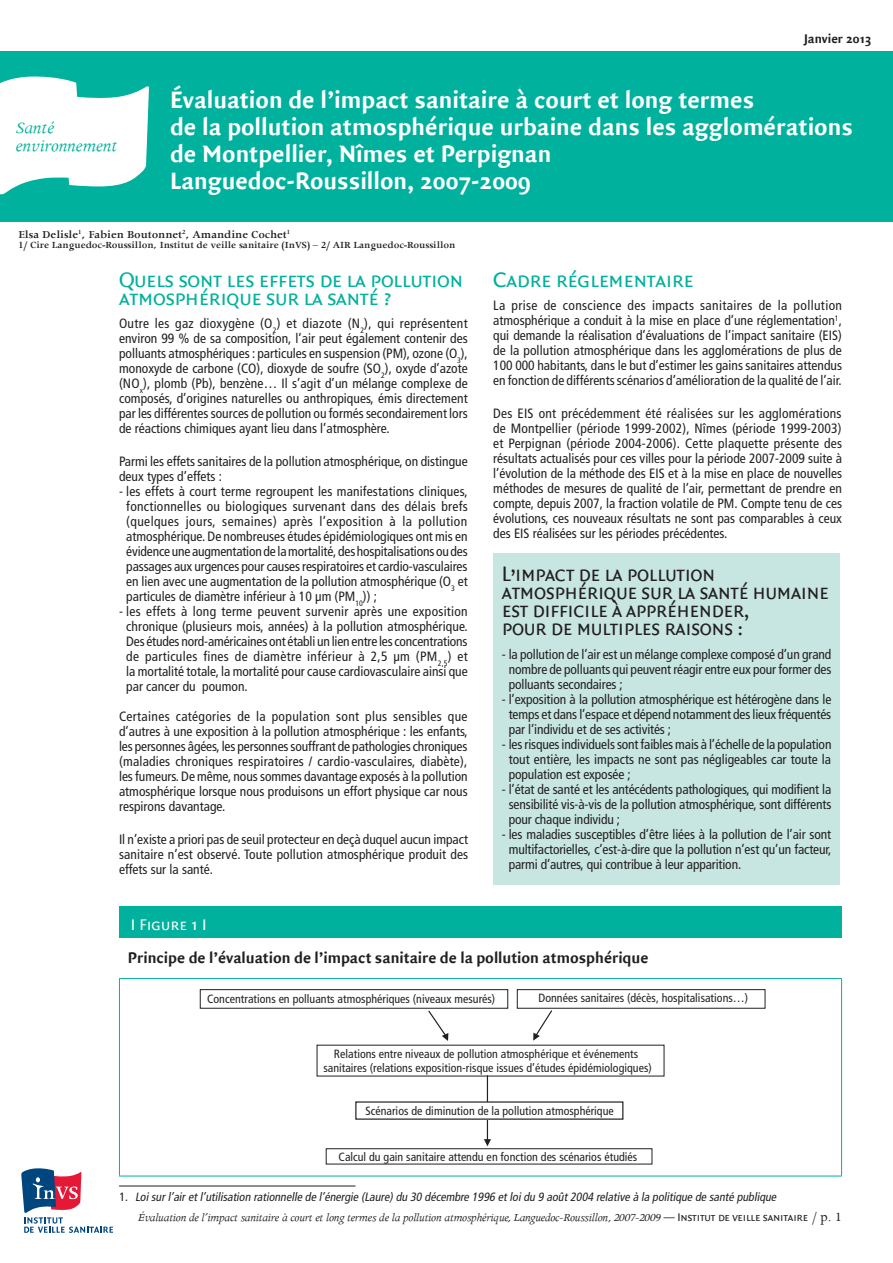
<style>
.page{position:relative;width:893px;height:1263px;background:#fff}
.page>*{position:absolute;margin:0;border:0;box-sizing:border-box;transform-origin:0 0}
.t1{font:700 25.5px/27px "Quadraat Sans";color:#fff}
.t2{font:22.5px/18px "Quadraat Sans Caps";letter-spacing:-.02em;color:#231f20;scale:.95 1}
.t3{font:22.5px/18px "Quadraat Sans Caps";letter-spacing:-.02em;color:#00b19d}
.t4{font:italic 18px/18px "Apollo";color:#00b19d}
.t5{font:700 16.5px "Quadraat Sans";color:#231f20}
.t6{font:16.5px "Quadraat Sans Caps";color:#fff}
.t7{font:condensed 13.5px/15px "Frutiger";color:#231f20;text-align:justify}
.t8{font:700 13.5px "Quadraat Sans";color:#231f20}
.t9{font:condensed 12px/14px "Frutiger";color:#231f20;text-align:center}
.t10{font:italic 12px "Apollo";letter-spacing:-.015em;color:#231f20}
.t11{font:italic condensed 12px "Frutiger";color:#231f20}
.t12{font:600 12px "Apollo";color:#231f20}
.t13{font:600 10.5px "Apollo";color:#231f20}
.s1{font-style:normal}
.s2{font-family:"Quadraat Sans Caps";font-style:normal}
.s3{font-style:normal;font-size:14.25px}
</style>
<div class="page">
<div style="left:0;top:52px;width:893px;height:170px;background:#00b19d"></div>
<svg style="left:0;top:77px;width:149px;height:117px"></svg>
<svg style="left:21px;top:1168px;width:92px;height:65px"></svg>
<div style="left:119px;top:906px;width:723px;height:32px;background:#00b19d"></div>
<hr style="left:119px;top:979px;width:1px;height:197px;background:#00b19d">
<hr style="left:841px;top:979px;width:1px;height:197px;background:#00b19d">
<hr style="left:119px;top:978px;width:723px;height:1px;background:#00b19d">
<hr style="left:119px;top:1176px;width:723px;height:1px;background:#00b19d">
<div style="left:326px;top:1148px;width:326px;height:16px;border:1px solid #231f20"></div>
<svg style="left:533px;top:1010px;width:19px;height:31px"></svg>
<hr style="left:487px;top:1076px;width:1px;height:66px;background:#231f20">
<svg style="left:484px;top:1139px;width:7px;height:7px"></svg>
<svg style="left:428px;top:1010px;width:20px;height:31px"></svg>
<div style="left:200px;top:989px;width:308px;height:20px;border:1px solid #231f20"></div>
<div style="left:517px;top:989px;width:248px;height:20px;border:1px solid #231f20"></div>
<div style="left:356px;top:1102px;width:267px;height:17px;background:#fff"></div>
<div style="left:493px;top:553px;width:347px;height:332px;background:#c7e6e1"></div>
<hr style="left:119px;top:1186px;width:236px;height:1px;background:#231f20">
<h3 class="t4" style="left:16px;top:120px;width:103px">Santé environnement</h3>
<p class="t8" style="left:804px;top:31px;width:69px">Janvier 2013</p>
<h1 class="t1" style="left:170px;top:87px;width:684px">Évaluation de l’impact sanitaire à court et long termes<br>de la pollution atmosphérique urbaine dans les agglomérations de Montpellier, Nîmes et Perpignan<br>Languedoc-Roussillon, 2007-2009</h1>
<p class="t12" style="left:18px;top:229px;width:273px">Elsa Delisle<sup>1</sup>, Fabien Boutonnet<sup>2</sup>, Amandine Cochet<sup>1</sup></p>
<p class="t13" style="left:18px;top:241px;width:438px">1/ Cire Languedoc-Roussillon, Institut de veille sanitaire (InVS) – 2/ AIR Languedoc-Roussillon</p>
<h2 class="t3" style="left:119px;top:270px;width:346px">Quels sont les effets de la pollution atmosphérique sur la santé ?</h2>
<p class="t7" style="left:119px;top:317px;width:350px">Outre les gaz dioxygène (O<sub>2</sub>) et diazote (N<sub>2</sub>), qui représentent environ 99 % de sa composition, l’air peut également contenir des polluants atmosphériques : particules en suspension (PM), ozone (O<sub>3</sub>), monoxyde de carbone (CO), dioxyde de soufre (SO<sub>2</sub>), oxyde d’azote (NO<sub>x</sub>), plomb (Pb), benzène… Il s’agit d’un mélange complexe de composés, d’origines naturelles ou anthropiques, émis directement par les différentes sources de pollution ou formés secondairement lors de réactions chimiques ayant lieu dans l’atmosphère.</p>
<p class="t7" style="left:119px;top:455px;width:350px">Parmi les effets sanitaires de la pollution atmosphérique, on distingue deux types d’effets :</p>
<p class="t7" style="left:126px;top:485px;width:343px;text-indent:-7px">- les effets à court terme regroupent les manifestations cliniques, fonctionnelles ou biologiques survenant dans des délais brefs (quelques jours, semaines) après l’exposition à la pollution atmosphérique. De nombreuses études épidémiologiques ont mis en évidence une augmentation de la mortalité, des hospitalisations ou des passages aux urgences pour causes respiratoires et cardio-vasculaires en lien avec une augmentation de la pollution atmosphérique (O<sub>3</sub> et particules de diamètre inférieur à 10 µm (PM<sub>10</sub>)) ;</p>
<p class="t7" style="left:126px;top:605px;width:343px;text-indent:-7px">- les effets à long terme peuvent survenir après une exposition chronique (plusieurs mois, années) à la pollution atmosphérique.<br>Des études nord-américaines ont établi un lien entre les concentrations de particules fines de diamètre inférieur à 2,5 µm (PM<sub>2,5</sub>) et la mortalité totale, la mortalité pour cause cardiovasculaire ainsi que par cancer du poumon.</p>
<p class="t7" style="left:119px;top:710px;width:350px">Certaines catégories de la population sont plus sensibles que d’autres à une exposition à la pollution atmosphérique : les enfants, les personnes âgées, les personnes souffrant de pathologies chroniques (maladies chroniques respiratoires / cardio-vasculaires, diabète), les fumeurs. De même, nous sommes davantage exposés à la pollution atmosphérique lorsque nous produisons un effort physique car nous respirons davantage.</p>
<p class="t7" style="left:119px;top:833px;width:351px">Il n’existe a priori pas de seuil protecteur en deçà duquel aucun impact sanitaire n’est observé. Toute pollution atmosphérique produit des effets sur la santé.</p>
<h2 class="t3" style="left:493px;top:270px;width:202px">Cadre réglementaire</h2>
<p class="t7" style="left:493px;top:299px;width:350px">La prise de conscience des impacts sanitaires de la pollution atmosphérique a conduit à la mise en place d’une réglementation<sup>1</sup>, qui demande la réalisation d’évaluations de l’impact sanitaire (EIS) de la pollution atmosphérique dans les agglomérations de plus de 100 000 habitants, dans le but d’estimer les gains sanitaires attendus en fonction de différents scénarios d’amélioration de la qualité de l’air.</p>
<p class="t7" style="left:493px;top:407px;width:350px">Des EIS ont précédemment été réalisées sur les agglomérations de Montpellier (période 1999-2002), Nîmes (période 1999-2003) et Perpignan (période 2004-2006). Cette plaquette présente des résultats actualisés pour ces villes pour la période 2007-2009 suite à l’évolution de la méthode des EIS et à la mise en place de nouvelles méthodes de mesures de qualité de l’air, permettant de prendre en compte, depuis 2007, la fraction volatile de PM. Compte tenu de ces évolutions, ces nouveaux résultats ne sont pas comparables à ceux des EIS réalisées sur les périodes précédentes.</p>
<h2 class="t2" style="left:502px;top:565px;width:346px">L’impact de la pollution atmosphérique sur la santé humaine est difficile à appréhender,<br>pour de multiples raisons :</h2>
<p class="t7" style="left:509px;top:648px;width:324px;text-indent:-7px">- la pollution de l’air est un mélange complexe composé d’un grand nombre de polluants qui peuvent réagir entre eux pour former des polluants secondaires ;</p>
<p class="t7" style="left:509px;top:693px;width:324px;text-indent:-7px">- l’exposition à la pollution atmosphérique est hétérogène dans le temps et dans l’espace et dépend notamment des lieux fréquentés par l’individu et de ses activités ;</p>
<p class="t7" style="left:509px;top:738px;width:324px;text-indent:-7px">- les risques individuels sont faibles mais à l’échelle de la population tout entière, les impacts ne sont pas négligeables car toute la population est exposée ;</p>
<p class="t7" style="left:509px;top:783px;width:324px;text-indent:-7px">- l’état de santé et les antécédents pathologiques, qui modifient la sensibilité vis-à-vis de la pollution atmosphérique, sont différents pour chaque individu ;</p>
<p class="t7" style="left:509px;top:828px;width:324px;text-indent:-7px">- les maladies susceptibles d’être liées à la pollution de l’air sont multifactorielles, c’est-à-dire que la pollution n’est qu’un facteur, parmi d’autres, qui contribue à leur apparition.</p>
<p class="t6" style="left:131px;top:915px;width:77px">I Figure 1 I</p>
<p class="t5" style="left:128px;top:949px;width:522px">Principe de l’évaluation de l’impact sanitaire de la pollution atmosphérique</p>
<p class="t9" style="left:539px;top:991px;width:211px">Données sanitaires (décès, hospitalisations…)</p>
<p class="t9" style="left:207px;top:992px;width:290px">Concentrations en polluants atmosphériques (niveaux mesurés)</p>
<p class="t9" style="left:323px;top:1047px;width:330px">Relations entre niveaux de pollution atmosphérique et événements sanitaires (relations exposition-risque issues d’études épidémiologiques)</p>
<p class="t9" style="left:366px;top:1104px;width:250px">Scénarios de diminution de la pollution atmosphérique</p>
<p class="t9" style="left:339px;top:1150px;width:300px">Calcul du gain sanitaire attendu en fonction des scénarios étudiés</p>
<p class="t11" style="left:119px;top:1192px;width:660px"><span class="s1">1 .</span> Loi sur l’air et l’utilisation rationnelle de l’énergie (Laure) du 30 décembre 1996 et loi du 9 août 2004 relative à la politique de santé publique</p>
<p class="t10" style="left:138px;top:1212px;width:705px">Évaluation de l’impact sanitaire à court et long termes de la pollution atmosphérique, Languedoc-Roussillon, 2007-2009 <span class="s2">— Institut de veille sanitaire</span> <span class="s3">/ p. 1</span></p>
</div>
